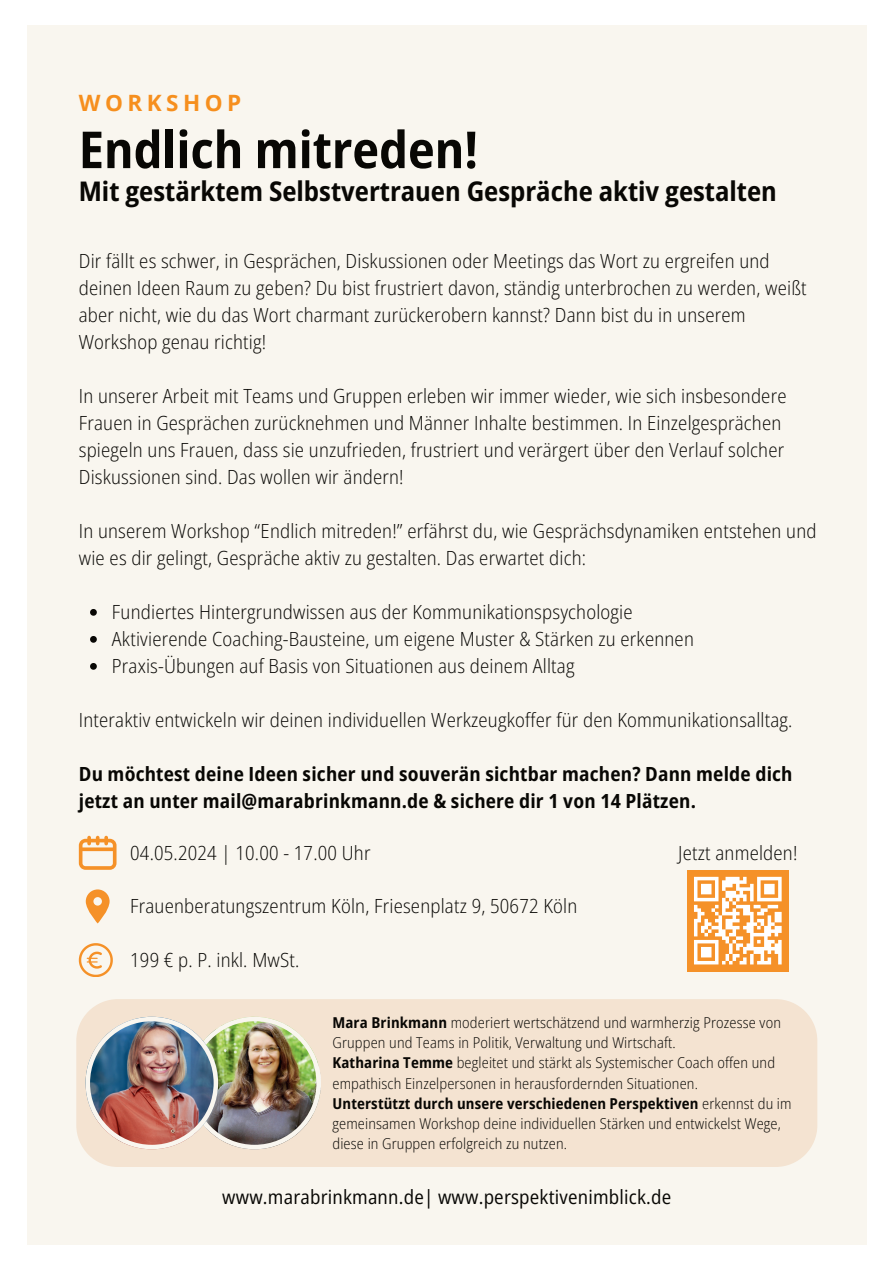
<style>
.page{position:relative;width:894px;height:1264px;background:#fff}
.page>*{position:absolute;margin:0;border:0;box-sizing:border-box;transform-origin:0 0}
.t1{font:700 semi-condensed 51px "Open Sans";color:#080704}
.t2{font:700 semi-condensed 27px "Open Sans";color:#080704}
.t3{font:700 22.5px "Open Sans";letter-spacing:.2em;color:#f68f1e}
.t4{font:300 semi-condensed 19.5px/27px "Open Sans";letter-spacing:.01em;color:#080704}
.t5{font:700 semi-condensed 19.5px/27px "Open Sans";letter-spacing:.01em;color:#080704}
.t6{font:semi-condensed 19.5px "Open Sans";letter-spacing:.01em;color:#080704}
.t7{font:300 semi-condensed 15px/20.2px "Open Sans";letter-spacing:.01em;color:#080704}
.s1{font-weight:700}
</style>
<div class="page">
<div style="left:27px;top:25px;width:839px;height:1219px;background:#f9f6ef"></div>
<div style="left:76px;top:999px;width:741px;height:167px;background:#f4e3d1"></div>
<img style="left:85px;top:1016px;width:236px;height:133px">
<svg style="left:90px;top:609px;width:7px;height:6px"></svg>
<svg style="left:90px;top:636px;width:7px;height:6px"></svg>
<svg style="left:90px;top:663px;width:7px;height:6px"></svg>
<svg style="left:79px;top:835px;width:37px;height:34px"></svg>
<svg style="left:86px;top:889px;width:23px;height:34px"></svg>
<svg style="left:79px;top:943px;width:33px;height:33px"></svg>
<div style="left:686px;top:869px;width:102px;height:102px;background:#f59128"></div>
<svg style="left:694px;top:876px;width:87px;height:88px"></svg>
<p class="t3" style="left:79px;top:87px;width:164px">WORKSHOP</p>
<h1 class="t1" style="left:79px;top:113px;width:400px">Endlich mitreden!</h1>
<h2 class="t2" style="left:79px;top:172px;width:699px">Mit gestärktem Selbstvertrauen Gespräche aktiv gestalten</h2>
<p class="t4" style="left:79px;top:247px;width:729px">Dir fällt es schwer, in Gesprächen, Diskussionen oder Meetings das Wort zu ergreifen und deinen Ideen Raum zu geben? Du bist frustriert davon, ständig unterbrochen zu werden, weißt aber nicht, wie du das Wort charmant zurückerobern kannst? Dann bist du in unserem Workshop genau richtig!</p>
<p class="t4" style="left:79px;top:382px;width:709px">In unserer Arbeit mit Teams und Gruppen erleben wir immer wieder, wie sich insbesondere Frauen in Gesprächen zurücknehmen und Männer Inhalte bestimmen. In Einzelgesprächen spiegeln uns Frauen, dass sie unzufrieden, frustriert und verärgert über den Verlauf solcher Diskussionen sind. Das wollen wir ändern!</p>
<p class="t4" style="left:79px;top:517px;width:739px">In unserem Workshop “Endlich mitreden!” erfährst du, wie Gesprächsdynamiken entstehen und wie es dir gelingt, Gespräche aktiv zu gestalten. Das erwartet dich:</p>
<p class="t4" style="left:112px;top:598px;width:583px">Fundiertes Hintergrundwissen aus der Kommunikationspsychologie<br>Aktivierende Coaching-Bausteine, um eigene Muster &amp; Stärken zu erkennen<br>Praxis-Übungen auf Basis von Situationen aus deinem Alltag</p>
<p class="t4" style="left:79px;top:706px;width:715px">Interaktiv entwickeln wir deinen individuellen Werkzeugkoffer für den Kommunikationsalltag.</p>
<p class="t5" style="left:79px;top:760px;width:715px">Du möchtest deine Ideen sicher und souverän sichtbar machen? Dann melde dich jetzt an unter mail@marabrinkmann.de &amp; sichere dir 1 von 14 Plätzen.</p>
<p class="t4" style="left:130px;top:838px;width:242px">04.05.2024 | 10.00 - 17.00 Uhr</p>
<p class="t4" style="left:130px;top:892px;width:448px">Frauenberatungszentrum Köln, Friesenplatz 9, 50672 Köln</p>
<p class="t4" style="left:130px;top:945px;width:171px">199 € p. P. inkl. MwSt.</p>
<p class="t4" style="left:678px;top:838px;width:121px">Jetzt anmelden!</p>
<p class="t7" style="left:332px;top:1011px;width:460px"><span class="s1">Mara Brinkmann</span> moderiert wertschätzend und warmherzig Prozesse von Gruppen und Teams in Politik, Verwaltung und Wirtschaft.<br><span class="s1">Katharina Temme</span> begleitet und stärkt als Systemischer Coach offen und empathisch Einzelpersonen in herausfordernden Situationen.<br><span class="s1">Unterstützt durch unsere verschiedenen Perspektiven</span> erkennst du im gemeinsamen Workshop deine individuellen Stärken und entwickelst Wege, diese in Gruppen erfolgreich zu nutzen.</p>
<p class="t6" style="left:222px;top:1183px;width:450px">www.marabrinkmann.de| www.perspektivenimblick.de</p>
</div>
